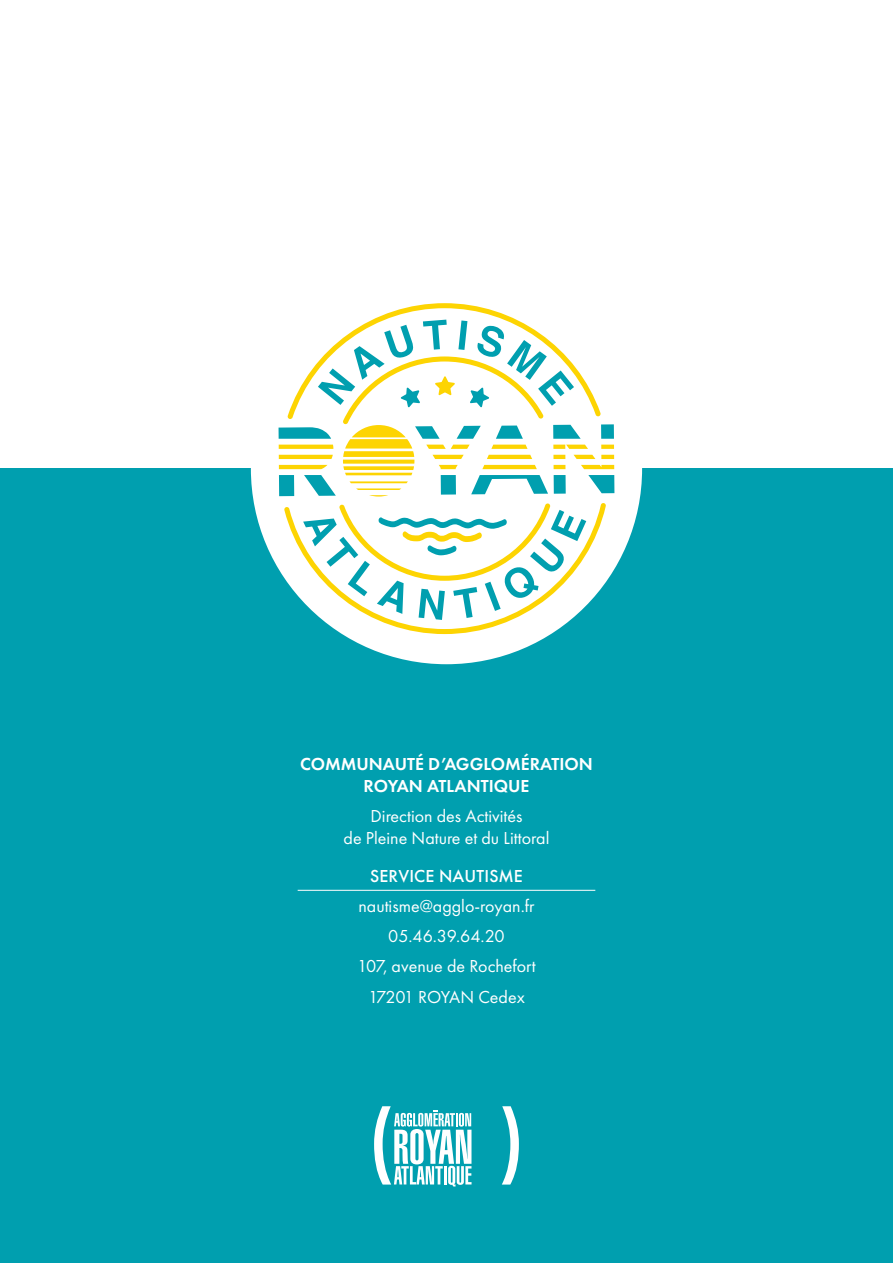
<style>
.page{position:relative;width:893px;height:1263px;background:#fff}
.page>*{position:absolute;margin:0;border:0;box-sizing:border-box;transform-origin:0 0}
.t1{font:18px/30.3px "Futura PT";color:#fff;text-align:center}
.t2{font:600 18px/21.8px "Futura PT";color:#fff;text-align:center}
.t3{font:500 18px "Futura PT";letter-spacing:.01em;color:#fff}
</style>
<div class="page">
<div style="left:0;top:468px;width:893px;height:795px;background:#009faf"></div>
<hr style="left:298px;top:890px;width:297px;height:1px;background:#fff">
<svg style="left:502px;top:1106px;width:17px;height:78px"></svg>
<svg style="left:374px;top:1106px;width:98px;height:80px"></svg>
<div style="left:251px;top:273px;width:391px;height:391px;background:#fff;border-radius:50%"></div>
<svg style="left:279px;top:303px;width:335px;height:193px"></svg>
<svg style="left:284px;top:503px;width:322px;height:131px"></svg>
<p class="t2" style="left:300px;top:753px;width:294px">COMMUNAUTÉ D’AGGLOMÉRATION<br>ROYAN ATLANTIQUE</p>
<p class="t1" style="left:344px;top:806px;width:207px;line-height:21.8px">Direction des Activités<br>de Pleine Nature et du Littoral</p>
<p class="t3" style="left:370px;top:867px;width:154px">SERVICE NAUTISME</p>
<p class="t1" style="left:357px;top:891px;width:180px">nautisme@agglo-royan.fr<br>05.46.39.64.20<br>107, avenue de Rochefort<br>17201 ROYAN Cedex</p>
</div>
